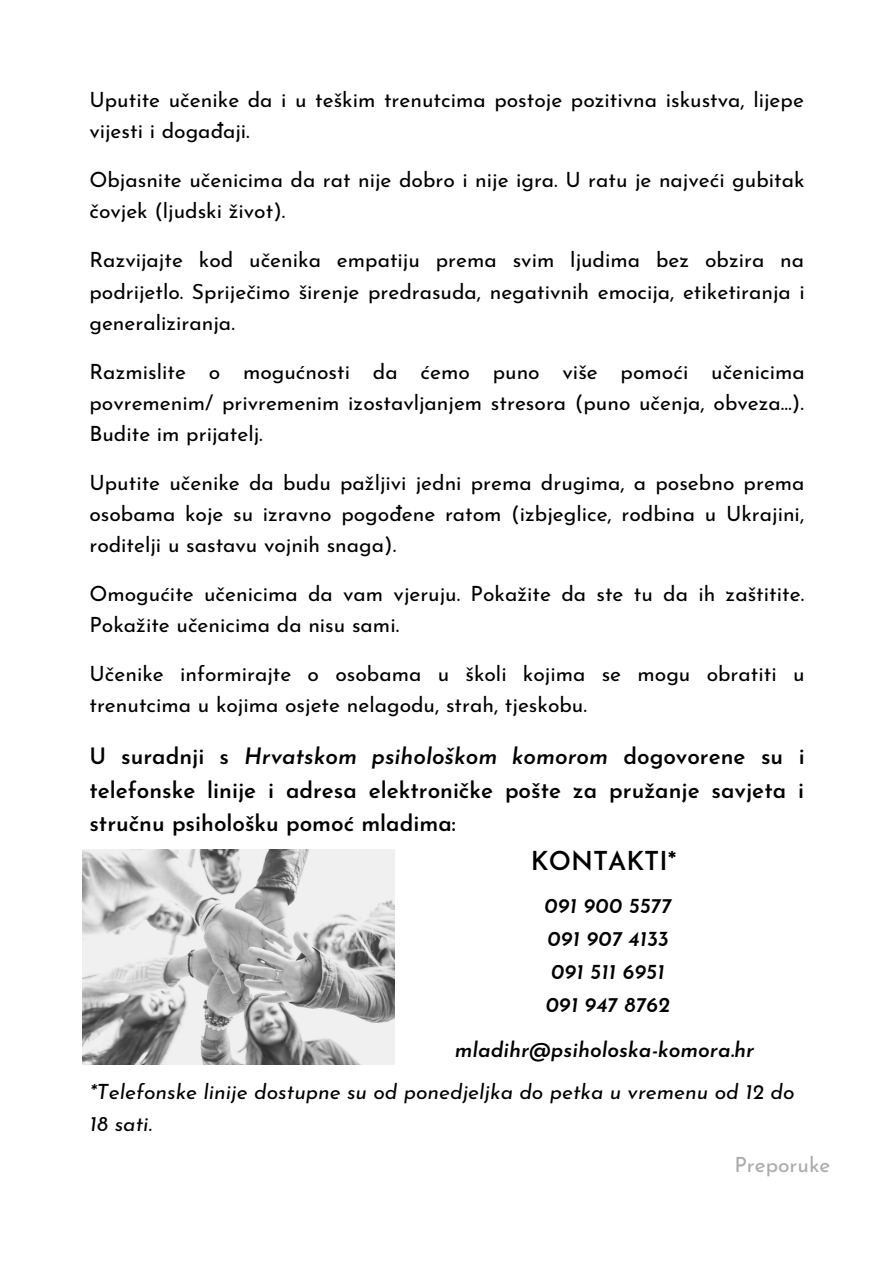
<style>
.page{position:relative;width:894px;height:1264px;background:#fff}
.page>*{position:absolute;margin:0;border:0;box-sizing:border-box;transform-origin:0 0}
.t1{font:600 25.95px "Josefin Sans";color:#000}
.t2{font:600 22.5px/33.8px "Josefin Sans";color:#000;text-align:justify}
.t3{font:21px/31px "Josefin Sans";color:#000}
.t4{font:italic 600 21px "Josefin Sans";color:#000}
.t5{font:italic 21px/31.5px "Josefin Sans";color:#000}
.t6{font:21px "Josefin Sans";color:#ababab}
.s1{font-style:italic}
</style>
<div class="page">
<img style="left:82px;top:849px;width:312px;height:215px">
<p class="t3" style="left:89px;top:86px;width:715px">Uputite učenike da i u teškim trenutcima postoje pozitivna iskustva, lijepe vijesti i događaji.</p>
<p class="t3" style="left:89px;top:167px;width:716px">Objasnite učenicima da rat nije dobro i nije igra. U ratu je najveći gubitak čovjek (ljudski život).</p>
<p class="t3" style="left:89px;top:247px;width:716px;text-align:justify">Razvijajte kod učenika empatiju prema svim ljudima bez obzira na podrijetlo. Spriječimo širenje predrasuda, negativnih emocija, etiketiranja i generaliziranja.</p>
<p class="t3" style="left:89px;top:358px;width:716px;text-align:justify">Razmislite o mogućnosti da ćemo puno više pomoći učenicima povremenim/ privremenim izostavljanjem stresora (puno učenja, obveza…).<br>Budite im prijatelj.</p>
<p class="t3" style="left:89px;top:469px;width:716px;text-align:justify">Uputite učenike da budu pažljivi jedni prema drugima, a posebno prema osobama koje su izravno pogođene ratom (izbjeglice, rodbina u Ukrajini, roditelji u sastavu vojnih snaga).</p>
<p class="t3" style="left:89px;top:580px;width:716px">Omogućite učenicima da vam vjeruju. Pokažite da ste tu da ih zaštitite.<br>Pokažite učenicima da nisu sami.</p>
<p class="t3" style="left:89px;top:660px;width:716px">Učenike informirajte o osobama u školi kojima se mogu obratiti u trenutcima u kojima osjete nelagodu, strah, tjeskobu.</p>
<p class="t2" style="left:89px;top:741px;width:716px">U suradnji s <span class="s1">Hrvatskom psihološkom komorom</span> dogovorene su i telefonske linije i adresa elektroničke pošte za pružanje savjeta i stručnu psihološku pomoć mladima:</p>
<p class="t1" style="left:530px;top:850px;width:147px">KONTAKTI*</p>
<p class="t4" style="left:544px;top:896px;width:129px">091 900 5577</p>
<p class="t4" style="left:547px;top:930px;width:123px">091 907 4133</p>
<p class="t4" style="left:550px;top:963px;width:115px">091 511 6951</p>
<p class="t4" style="left:545px;top:996px;width:126px">091 947 8762</p>
<p class="t4" style="left:454px;top:1041px;width:301px">mladihr@psiholoska-komora.hr</p>
<p class="t5" style="left:89px;top:1078px;width:706px">*Telefonske linije dostupne su od ponedjeljka do petka u vremenu od 12 do<br>18 sati.</p>
<p class="t6" style="left:734px;top:1156px;width:98px">Preporuke</p>
</div>
